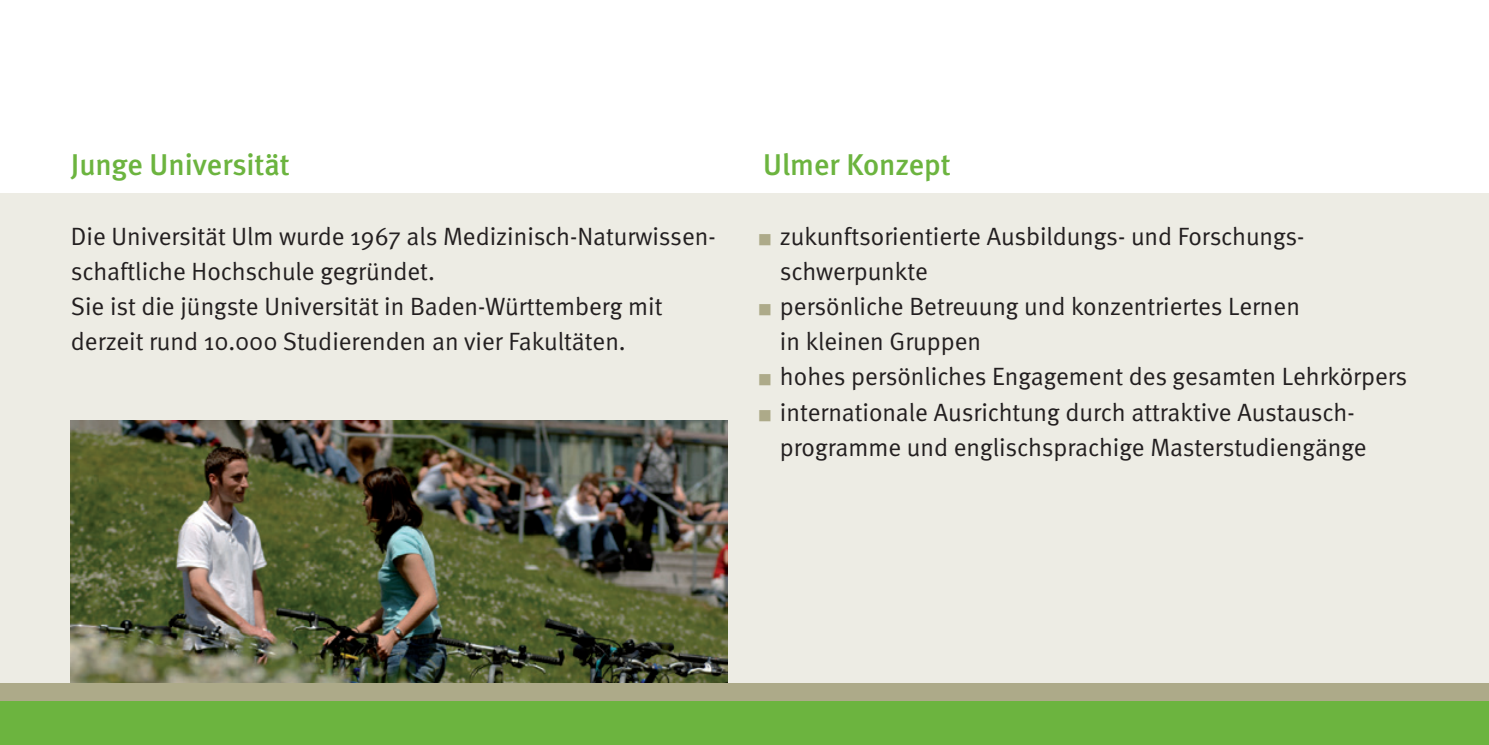
<style>
.page{position:relative;width:1489px;height:745px;background:#fff}
.page>*{position:absolute;margin:0;border:0;box-sizing:border-box;transform-origin:0 0}
.Ueberschrift{font:500 30px "Meta";color:#6cb43f}
.Liste{font:25px/35px "Meta Normal";color:#231f20}
.Lauftext{font:25px/35px "Meta Normal";color:#231f20}
.s1{font-family:"Meta Bold Caps Expert";font-size:15px;color:#adaa89}
</style>
<div class="page">
<div style="left:0;top:192px;width:1488px;height:552px;background:#edece4"></div>
<img style="left:71px;top:420px;width:657px;height:262px">
<div style="left:0;top:700px;width:1488px;height:44px;background:#6cb43f"></div>
<div style="left:0;top:682px;width:1488px;height:18px;background:#adaa89"></div>
<p class="Ueberschrift" style="left:71px;top:147px;width:220px">Junge Universität</p>
<p class="Ueberschrift" style="left:763px;top:147px;width:189px">Ulmer Konzept</p>
<p class="Lauftext" style="left:71px;top:219px;width:646px">Die Universität Ulm wurde 1967 als Medizinisch-Naturwissen&shy;schaftliche Hochschule gegründet.<br>Sie ist die jüngste Universität in Baden-Württemberg mit derzeit rund 10.000 Studierenden an vier Fakultäten.</p>
<p class="Liste" style="left:780px;top:219px;width:526px;text-indent:-21px"><span class="s1">Z</span> zukunftsorientierte Ausbildungs- und Forschungs&shy;schwerpunkte</p>
<p class="Liste" style="left:780px;top:289px;width:521px;text-indent:-21px"><span class="s1">Z</span> persönliche Betreuung und konzentriertes Lernen in kleinen Gruppen</p>
<p class="Liste" style="left:758px;top:359px;width:650px"><span class="s1">Z</span> hohes persönliches Engagement des gesamten Lehrkörpers</p>
<p class="Liste" style="left:780px;top:394px;width:588px;text-indent:-21px"><span class="s1">Z</span> internationale Ausrichtung durch attraktive Austausch&shy;programme und englischsprachige Masterstudiengänge</p>
</div>
